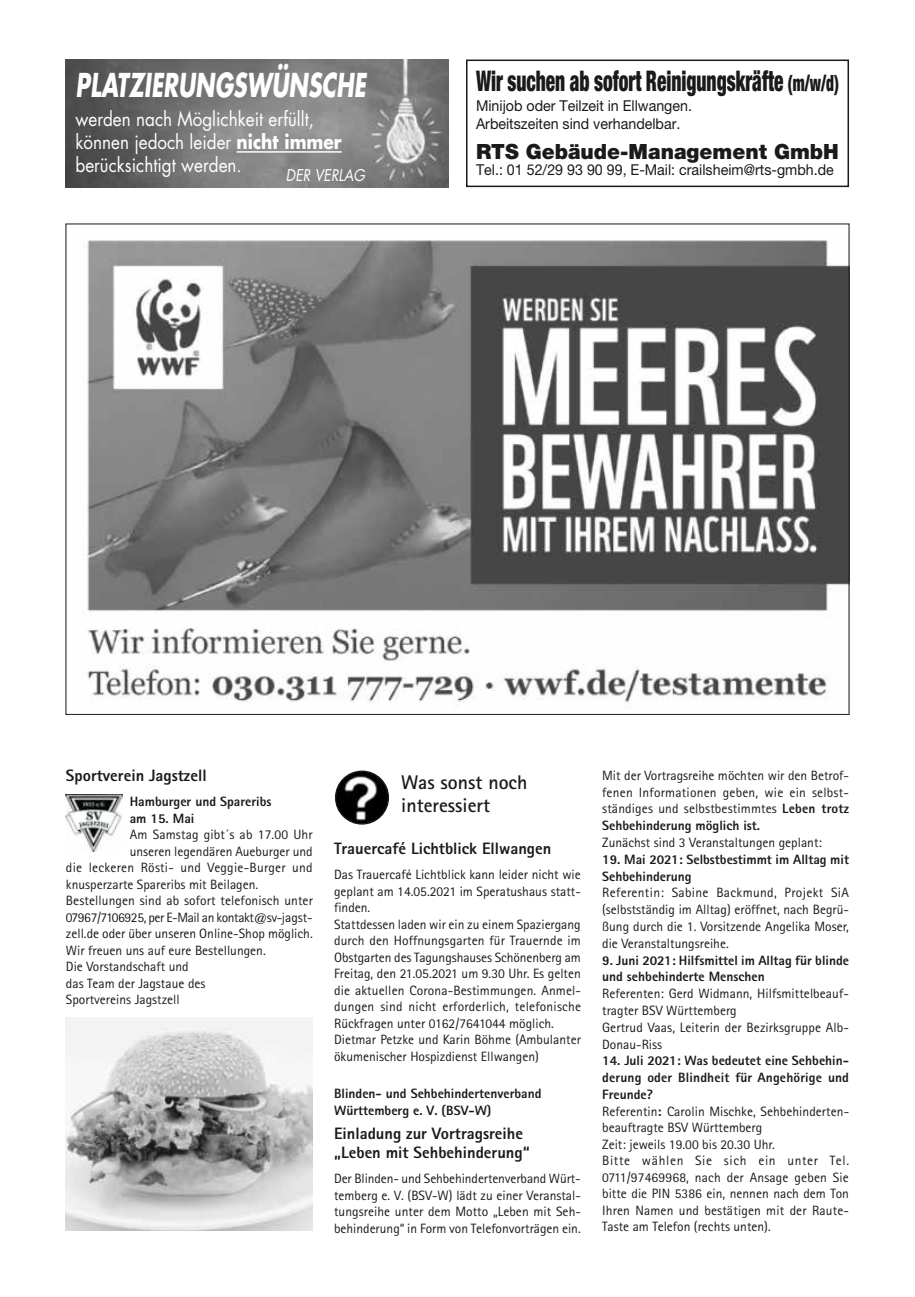
<style>
.page{position:relative;width:915px;height:1297px;background:#fff}
.page>*{position:absolute;margin:0;border:0;box-sizing:border-box;transform-origin:0 0}
.t1{font:italic 700 32.1px "Futura";color:#fff;scale:.69 1}
.t2{font:900 condensed 28.5px "Helvetica Neue";color:#1a1a18;scale:.68 1}
.t3{font:900 21px "Helvetica Neue";color:#1a1a18}
.t4{font:700 19.8px/23px "Agfa Rotis Sans Serif";color:#1a1a18}
.t5{font:19.35px/22.8px "Futura";color:#fff;scale:.88 1}
.t6{font:800 16.5px/19.5px "Agfa Rotis Sans Serif";color:#1a1a18}
.t7{font:italic 15.75px "Futura";color:#fff;scale:.88 1}
.t8{font:15px/18px "Helvetica Neue";color:#1a1a18;scale:.95 1}
.t9{font:13.5px/16.5px "Agfa Rotis Sans Serif";color:#1a1a18}
.t10{font:800 13.5px/16.5px "Agfa Rotis Sans Serif";color:#1a1a18}
.t11{font:13.5px "Agfa Rotis Sans Serif";letter-spacing:-.03em;color:#1a1a18}
.t12{font:13.5px "Agfa Rotis Sans Serif";letter-spacing:.02em;color:#1a1a18}
.s1{font-weight:700}
.s2{font-size:22.5px}
.s3{font-weight:800}
</style>
<div class="page">
<img style="left:66px;top:1017px;width:247px;height:213px">
<img style="left:66px;top:795px;width:56px;height:56px">
<svg style="left:335px;top:770px;width:54px;height:55px"></svg>
<img style="left:82px;top:240px;width:765px;height:468px">
<div style="left:466px;top:60px;width:382px;height:127px;border:2px solid #1a1a18"></div>
<img style="left:66px;top:60px;width:383px;height:127px">
<hr style="left:236px;top:151px;width:105px;height:2px;background:#fff">
<h1 class="t1" style="left:75px;top:62px;width:422px">PLATZIERUNGSWÜNSCHE</h1>
<h3 class="t5" style="left:75px;top:107px;width:304px">werden nach Möglichkeit erfüllt, können jedoch leider <span class="s1">nicht immer </span>berücksichtigt werden.</h3>
<p class="t7" style="left:286px;top:164px;width:91px">DER VERLAG</p>
<h2 class="t2" style="left:476px;top:64px;width:535px">Wir suchen ab sofort Reinigungskräfte <span class="s2">(m/w/d)</span></h2>
<p class="t8" style="left:476px;top:96px;width:229px">Minijob oder Teilzeit in Ellwangen.<br>Arbeitszeiten sind verhandelbar.</p>
<h3 class="t3" style="left:476px;top:139px;width:364px">RTS Gebäude-Management GmbH</h3>
<p class="t8" style="left:476px;top:161px;width:378px">Tel.: 01 52/29 93 90 99, E-Mail: crailsheim@rts-gmbh.de</p>
<p class="t6" style="left:66px;top:765px;width:142px">Sportverein Jagstzell</p>
<p class="t10" style="left:130px;top:793px;width:143px">Hamburger und Spareribs am 15. Mai</p>
<p class="t9" style="left:130px;top:826px;width:184px">Am Samstag gibt´s ab 17.00 Uhr</p>
<p class="t9" style="left:130px;top:843px;width:184px">unseren legendären Aueburger und</p>
<p class="t12" style="left:66px;top:859px;width:248px">die leckeren Rösti- und Veggie-Burger und</p>
<p class="t9" style="left:66px;top:876px;width:194px">knusperzarte Spareribs mit Beilagen.</p>
<p class="t9" style="left:66px;top:892px;width:248px">Bestellungen sind ab sofort telefonisch unter</p>
<p class="t11" style="left:66px;top:909px;width:248px">07967/7106925, per E-Mail an kontakt@sv-jagst-</p>
<p class="t9" style="left:66px;top:925px;width:248px">zell.de oder über unseren Online-Shop möglich.</p>
<p class="t9" style="left:66px;top:942px;width:201px">Wir freuen uns auf eure Bestellungen.</p>
<p class="t9" style="left:66px;top:958px;width:124px">Die Vorstandschaft und</p>
<p class="t9" style="left:66px;top:975px;width:141px">das Team der Jagstaue des</p>
<p class="t9" style="left:66px;top:991px;width:115px">Sportvereins Jagstzell</p>
<h3 class="t4" style="left:401px;top:770px;width:128px">Was sonst noch interessiert</h3>
<p class="t6" style="left:334px;top:838px;width:219px">Trauercafé Lichtblick Ellwangen</p>
<p class="t9" style="left:334px;top:866px;width:248px">Das Trauercafé Lichtblick kann leider nicht wie geplant am 14.05.2021 im Speratushaus statt&shy;finden.<br>Stattdessen laden wir ein zu einem Spaziergang durch den Hoffnungsgarten für Trauernde im Obstgarten des Tagungshauses Schönenberg am Freitag, den 21.05.2021 um 9.30 Uhr. Es gelten die aktuellen Corona-Bestimmungen. Anmel&shy;dungen sind nicht erforderlich, telefonische Rückfragen unter 0162/7641044 möglich.<br>Dietmar Petzke und Karin Böhme (Ambulanter ökumenischer Hospizdienst Ellwangen)</p>
<p class="t10" style="left:334px;top:1085px;width:209px">Blinden- und Sehbehindertenverband<br>Württemberg e. V. (BSV-W)</p>
<p class="t6" style="left:334px;top:1123px;width:197px">Einladung zur Vortragsreihe „Leben mit Sehbehinderung“</p>
<p class="t9" style="left:334px;top:1170px;width:248px;text-align:justify">Der Blinden- und Sehbehindertenverband Würt&shy;temberg e. V. (BSV-W) lädt zu einer Veranstal&shy;tungsreihe unter dem Motto „Leben mit Seh&shy;behinderung“ in Form von Telefonvorträgen ein.</p>
<p class="t9" style="left:602px;top:767px;width:248px;text-align:justify">Mit der Vortragsreihe möchten wir den Betrof&shy;fenen Informationen geben, wie ein selbst&shy;ständiges und selbstbestimmtes <span class="s3">Leben trotz Sehbehinderung möglich ist.</span></p>
<p class="t9" style="left:602px;top:834px;width:221px">Zunächst sind 3 Veranstaltungen geplant:</p>
<p class="t10" style="left:602px;top:851px;width:248px">19. Mai 2021: Selbstbestimmt im Alltag mit<br>Sehbehinderung</p>
<p class="t9" style="left:602px;top:884px;width:248px;text-align:justify">Referentin: Sabine Backmund, Projekt SiA (selbstständig im Alltag) eröffnet, nach Begrü&shy;ßung durch die 1. Vorsitzende Angelika Moser, die Veranstaltungsreihe.</p>
<p class="t10" style="left:602px;top:951px;width:248px">9. Juni 2021: Hilfsmittel im Alltag für blinde und sehbehinderte Menschen</p>
<p class="t9" style="left:602px;top:985px;width:248px">Referenten: Gerd Widmann, Hilfsmittelbeauf&shy;tragter BSV Württemberg<br>Gertrud Vaas, Leiterin der Bezirksgruppe Alb-<br>Donau-Riss</p>
<p class="t9" style="left:602px;top:1052px;width:248px"><span class="s3">14. Juli 2021: Was bedeutet eine Sehbehin&shy;derung oder Blindheit für Angehörige und Freunde?<br></span>Referentin<span class="s3">:</span> Carolin Mischke, Sehbehinderten&shy;beauftragte BSV Württemberg<br>Zeit: jeweils 19.00 bis 20.30 Uhr.<br>Bitte wählen Sie sich ein unter Tel.<br>0711/97469968, nach der Ansage geben Sie bitte die PIN 5386 ein, nennen nach dem Ton Ihren Namen und bestätigen mit der Raute-Taste am Telefon (rechts unten).</p>
</div>
